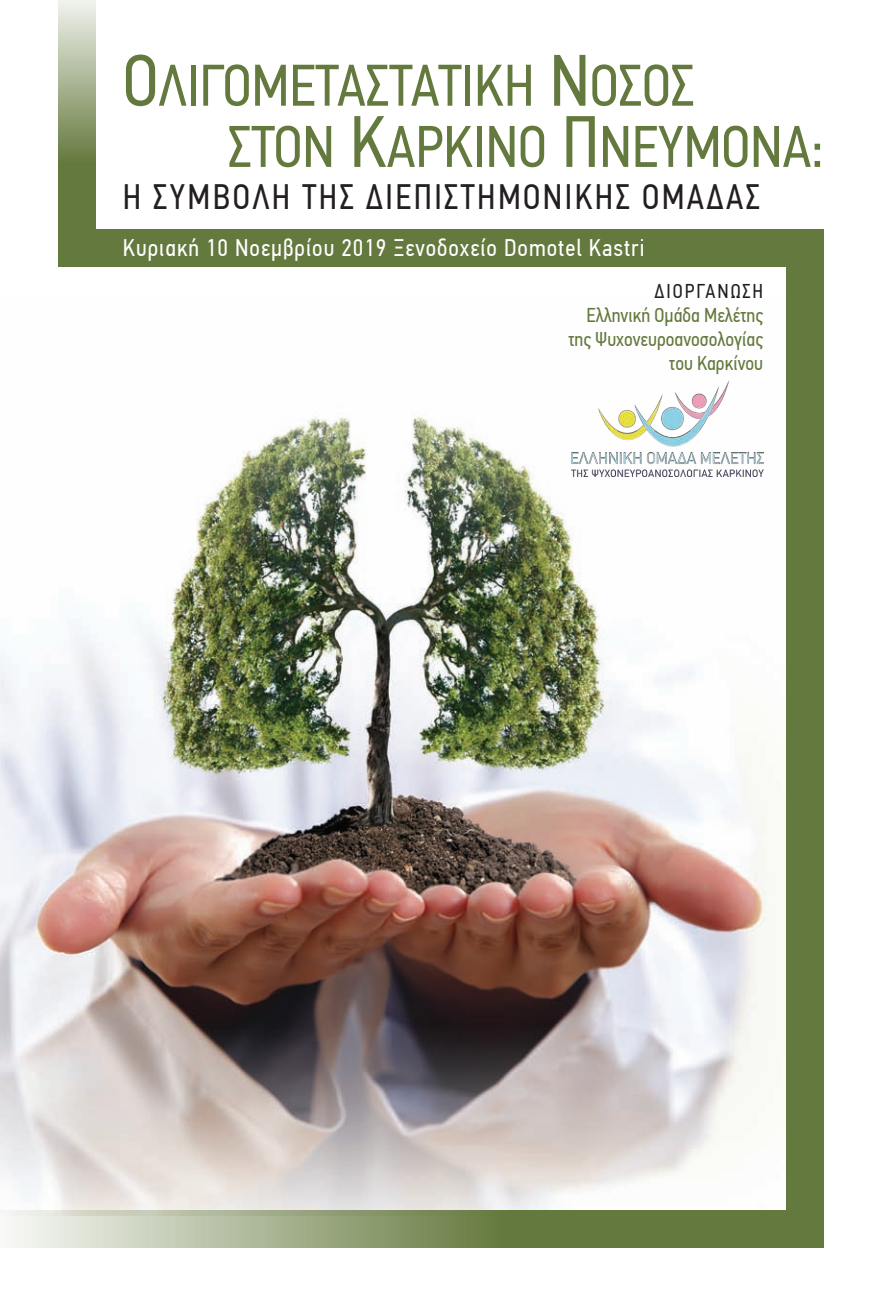
<style>
.page{position:relative;width:879px;height:1304px;background:#fff}
.page>*{position:absolute;margin:0;border:0;box-sizing:border-box;transform-origin:0 0}
.t1{font:58.8px/61.2px "PF Din Text Cond Pro";color:#64793d}
.t2{font:35.4px "PF Din Text Cond Pro";letter-spacing:.07em;color:#231f20}
.t3{font:24px "PF Din Text Cond Pro";letter-spacing:.04em;color:#fff}
.t4{font:20px/24px "PF Din Text Cond Pro";color:#64793d;text-align:right}
.t5{font:20px "PF Din Text Cond Pro";letter-spacing:.1em;color:#231f20}
.s1{font-size:73px}
</style>
<div class="page">
<img style="left:0;top:380px;width:774px;height:830px">
<svg style="left:1px;top:1210px;width:822px;height:37px;background:#92a077"></svg>
<div style="left:786px;top:229px;width:37px;height:1005px;background:#64793d"></div>
<svg style="left:58px;top:0;width:38px;height:229px;background:#96a47c"></svg>
<div style="left:58px;top:229px;width:765px;height:38px;background:#64793d"></div>
<img style="left:571px;top:381px;width:192px;height:95px">
<h1 class="t1" style="left:228px;top:55px;width:597px;text-indent:-105px"><span class="s1">Ο</span>ΛΙΓΟΜΕΤΑΣΤΑΤΙΚΗ <span class="s1">Ν</span>ΟΣΟΣ<br>ΣΤΟΝ <span class="s1">Κ</span>ΑΡΚΙΝΟ <span class="s1">Π</span>ΝΕΥΜΟΝΑ:</h1>
<h2 class="t2" style="left:123px;top:176px;width:638px">Η ΣΥΜΒΟΛΗ ΤΗΣ ΔΙΕΠΙΣΤΗΜΟΝΙΚΗΣ ΟΜΑΔΑΣ</h2>
<p class="t3" style="left:123px;top:234px;width:523px">Κυριακή 10 Νοεμβρίου 2019 Ξενοδοχείο Domotel Kastri</p>
<p class="t5" style="left:654px;top:279px;width:110px">ΔΙΟΡΓΑΝΩΣΗ</p>
<p class="t4" style="left:568px;top:303px;width:196px">Ελληνική Ομάδα Μελέτης της Ψυχονευροανοσολογίας του Καρκίνου</p>
</div>
